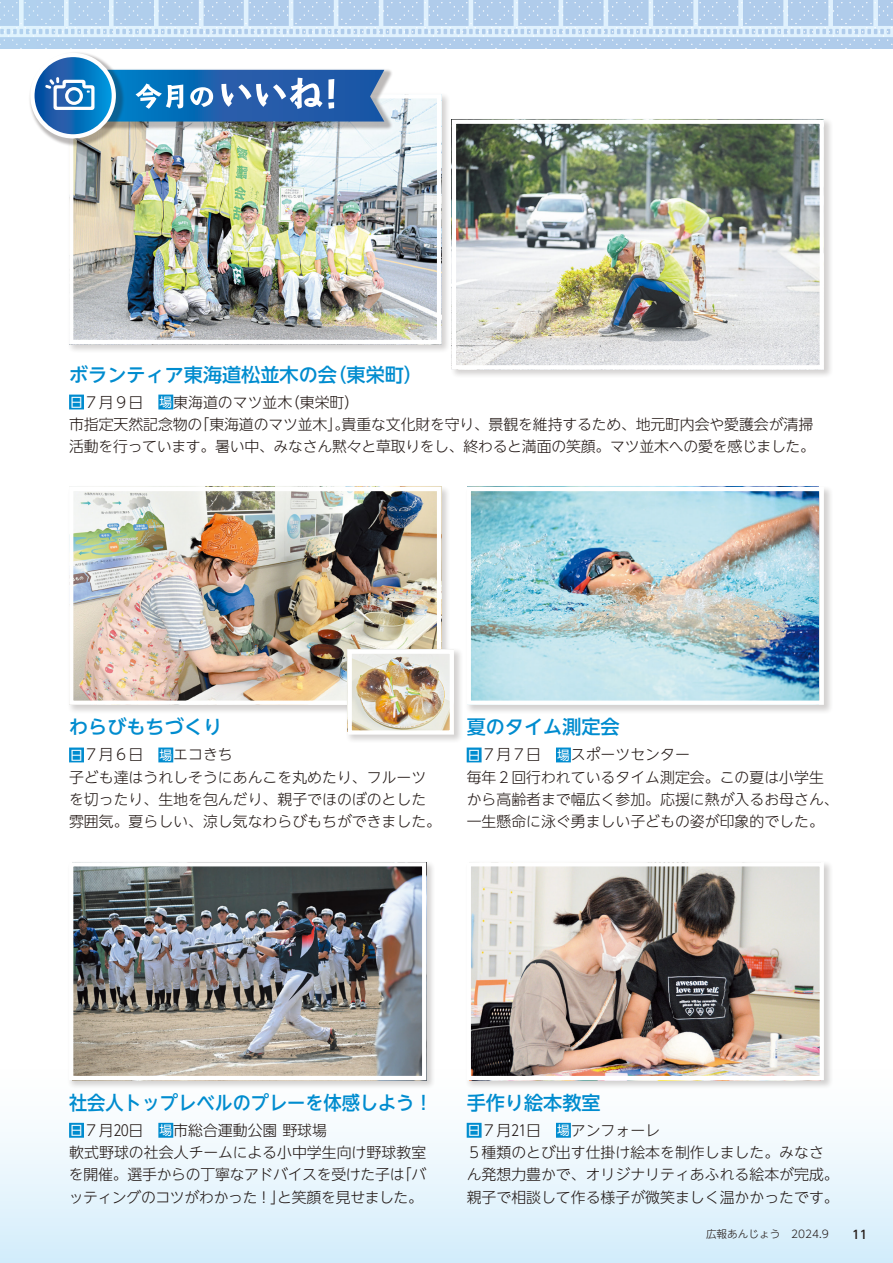
<style>
.page{position:relative;width:893px;height:1263px;background:#fff}
.page>*{position:absolute;margin:0;border:0;box-sizing:border-box;transform-origin:0 0}
.t1{font:500 19.2px "UD Shin Go NT Pro";color:#008ccf}
.t2{font:500 19.2px "UD Shin Go NT Pro";color:#008ccf;scale:.95 1}
.t3{font:300 14.85px/22.4px "UD Shin Go NT Pro";color:#221815}
.t4{font:500 11.7px "UD Shin Go NT Pro";color:#221815}
.t5{font:300 10.65px "UD Shin Go NT Pro";color:#221815}
.s1{font-weight:400;font-size:12.75px;color:#fff}
</style>
<div class="page">
<div style="left:224px;top:37px;width:669px;height:12px;background:#b0cceb"></div>
<div style="left:0;top:37px;width:224px;height:12px;background:#b1cfed"></div>
<svg style="left:0;top:0;width:893px;height:37px;background:#bfd8f0"></svg>
<div style="left:0;top:1064px;width:893px;height:199px;background:linear-gradient(to bottom,#fff,#d4edfb)"></div>
<div style="left:67px;top:92px;width:384px;height:262px;background:#221815;opacity:.2"></div>
<img style="left:74px;top:99px;width:362px;height:240px">
<div style="left:69px;top:94px;width:372px;height:250px;border:4px solid #fff"></div>
<div style="left:69px;top:395px;width:15px;height:14px;background:#008ccf"></div>
<div style="left:158px;top:395px;width:15px;height:14px;background:#008ccf"></div>
<div style="left:464px;top:485px;width:369px;height:229px;background:#221815;opacity:.2"></div>
<img style="left:472px;top:492px;width:347px;height:208px">
<div style="left:467px;top:487px;width:357px;height:218px;border:4px solid #fff"></div>
<div style="left:467px;top:747px;width:15px;height:15px;background:#008ccf"></div>
<div style="left:556px;top:747px;width:15px;height:15px;background:#008ccf"></div>
<div style="left:67px;top:485px;width:384px;height:229px;background:#221815;opacity:.2"></div>
<img style="left:74px;top:492px;width:362px;height:208px">
<div style="left:69px;top:487px;width:372px;height:218px;border:4px solid #fff"></div>
<div style="left:69px;top:747px;width:15px;height:15px;background:#008ccf"></div>
<div style="left:158px;top:747px;width:15px;height:15px;background:#008ccf"></div>
<div style="left:67px;top:860px;width:369px;height:230px;background:#221815;opacity:.2"></div>
<img style="left:74px;top:867px;width:347px;height:208px">
<div style="left:69px;top:862px;width:357px;height:218px;border:4px solid #fff"></div>
<div style="left:69px;top:1123px;width:15px;height:15px;background:#008ccf"></div>
<div style="left:158px;top:1123px;width:15px;height:15px;background:#008ccf"></div>
<div style="left:464px;top:860px;width:369px;height:230px;background:#221815;opacity:.2"></div>
<img style="left:472px;top:867px;width:347px;height:208px">
<div style="left:467px;top:862px;width:357px;height:218px;border:4px solid #fff"></div>
<div style="left:467px;top:1123px;width:15px;height:15px;background:#008ccf"></div>
<div style="left:556px;top:1123px;width:15px;height:15px;background:#008ccf"></div>
<div style="left:450px;top:117px;width:384px;height:262px;background:#221815;opacity:.2"></div>
<img style="left:457px;top:125px;width:362px;height:239px">
<div style="left:452px;top:120px;width:372px;height:249px;border:4px solid #fff"></div>
<div style="left:48px;top:68px;width:345px;height:63px;background:#221815;opacity:.3"></div>
<div style="left:29px;top:51px;width:96px;height:97px;background:#221815;opacity:.3"></div>
<svg style="left:32px;top:55px;width:82px;height:81px;background:#377cbc"></svg>
<div style="left:30px;top:53px;width:86px;height:85px;border:4px solid #fff;border-radius:50%"></div>
<svg style="left:45px;top:70px;width:339px;height:52px;background:#3b7dbc"></svg>
<div style="left:345px;top:647px;width:119px;height:97px;background:#221815;opacity:.2"></div>
<img style="left:353px;top:654px;width:96px;height:76px">
<div style="left:348px;top:649px;width:106px;height:86px;border:4px solid #fff"></div>
<p class="t1" style="left:69px;top:359px;width:355px">ボランティア東海道松並木の会（東栄町）</p>
<p class="t3" style="left:69px;top:412px;width:748px">市指定天然記念物の「東海道のマツ並木」。貴重な文化財を守り、景観を維持するため、地元町内会や愛護会が清掃活動を行っています。暑い中、みなさん黙々と草取りをし、終わると満面の笑顔。マツ並木への愛を感じました。</p>
<p class="t3" style="left:70px;top:390px;width:291px"><span class="s1">日</span>7月9日　<span class="s1">場</span>東海道のマツ並木（東栄町）</p>
<p class="t1" style="left:69px;top:711px;width:155px">わらびもちづくり</p>
<p class="t3" style="left:69px;top:743px;width:374px"><span class="s1">日</span>7月6日　<span class="s1">場</span>エコきち<br>子ども達はうれしそうにあんこを丸めたり、フルーツを切ったり、生地を包んだり、親子でほのぼのとした雰囲気。夏らしい、涼し気なわらびもちができました。</p>
<p class="t1" style="left:467px;top:711px;width:155px">夏のタイム測定会</p>
<p class="t3" style="left:467px;top:743px;width:374px"><span class="s1">日</span>7月7日　<span class="s1">場</span>スポーツセンター　<br>毎年2回行われているタイム測定会。この夏は小学生から高齢者まで幅広く参加。応援に熱が入るお母さん、一生懸命に泳ぐ勇ましい子どもの姿が印象的でした。</p>
<p class="t2" style="left:69px;top:1087px;width:384px">社会人トップレベルのプレーを体感しよう！</p>
<p class="t3" style="left:69px;top:1118px;width:359px"><span class="s1">日</span>7月２0日　<span class="s1">場</span>市総合運動公園 野球場<br>軟式野球の社会人チームによる小中学生向け野球教室を開催。選手からの丁寧なアドバイスを受けた子は「バッティングのコツがわかった！」と笑顔を見せました。</p>
<p class="t1" style="left:467px;top:1087px;width:135px">手作り絵本教室</p>
<p class="t3" style="left:467px;top:1118px;width:374px"><span class="s1">日</span>7月２1日　<span class="s1">場</span>アンフォーレ<br>５種類のとび出す仕掛け絵本を制作しました。みなさん発想力豊かで、オリジナリティあふれる絵本が完成。親子で相談して作る様子が微笑ましく温かかったです。</p>
<p class="t5" style="left:706px;top:1225px;width:124px">広報あんじょう　2024.9</p>
<p class="t4" style="left:852px;top:1224px;width:17px">11</p>
</div>
